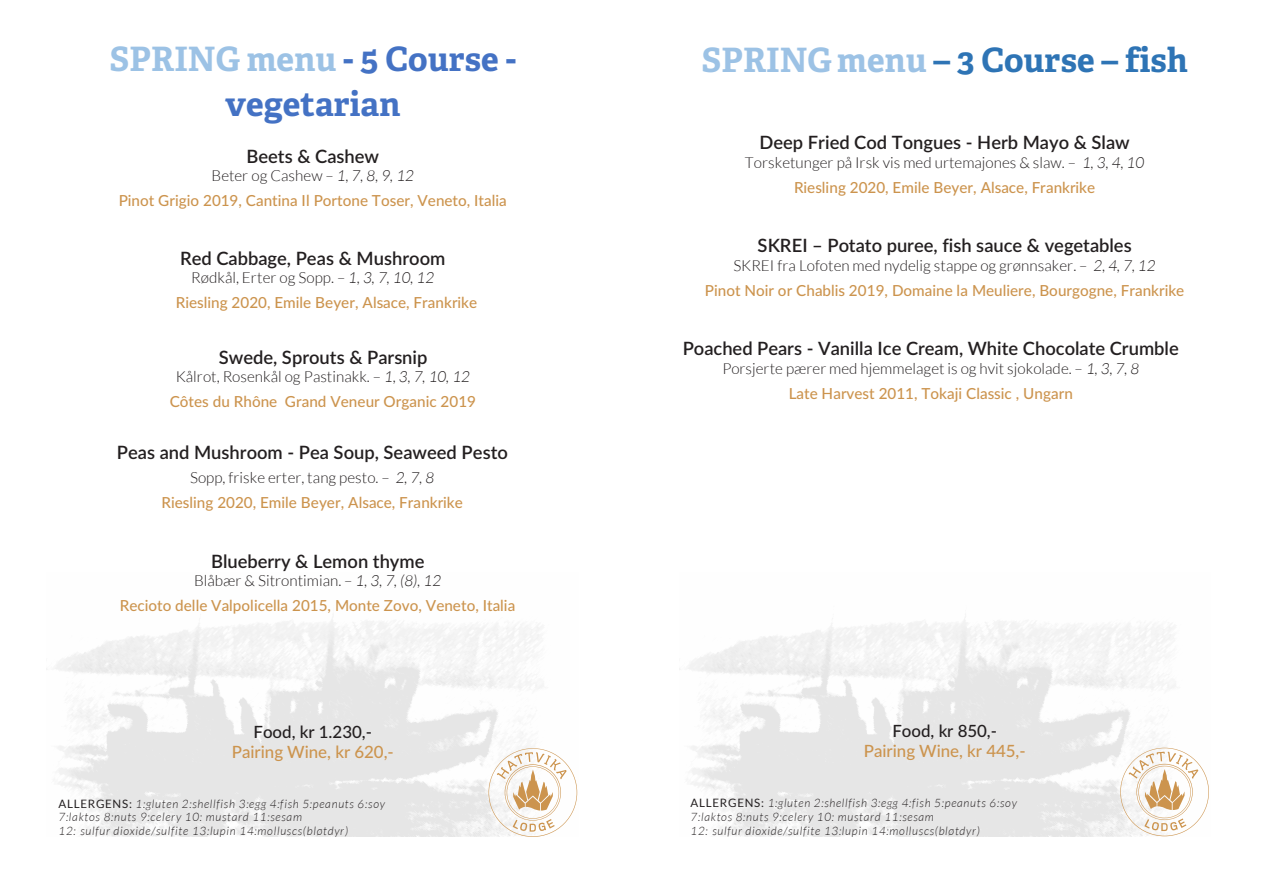
<style>
.page{position:relative;width:1263px;height:893px;background:#fff}
.page>*{position:absolute;margin:0;border:0;box-sizing:border-box;transform-origin:0 0}
.t1{font:700 33.6px/44.8px "Adelle";color:#4472c4;text-align:center}
.t2{font:700 33.6px "Adelle";color:#2e74b5}
.t3{font:600 18.3px "Lato";color:#231f20}
.t4{font:500 16.95px/20.2px "Lato";letter-spacing:-.005em;color:#cc944e;text-align:center}
.t5{font:500 15.3px/24.8px "Lato";color:#cc944e;text-align:center}
.t6{font:300 15.3px/24.9px "Lato";color:#231f20;text-align:center}
.t7{font:italic 300 11.55px/13.8px "Lato";letter-spacing:.06em;color:#231f20}
.s1{color:#9cc2e5}
.s2{font-weight:300;color:#231f20}
.s3{font-weight:300;font-style:italic;color:#231f20}
.s4{color:#231f20}
.s5{font-weight:400;font-style:normal}
.s6{font-style:italic}
.s7{font-weight:500;color:#cc944e}
</style>
<div class="page">
<img style="left:55px;top:620px;width:523px;height:217px">
<svg style="left:488px;top:748px;width:89px;height:89px"></svg>
<img style="left:679px;top:619px;width:497px;height:217px">
<svg style="left:1120px;top:748px;width:89px;height:88px"></svg>
<p class="t1" style="left:110px;top:37px;width:408px"><span class="s1">SPRING menu</span> - 5 Course - vegetarian</p>
<p class="t3" style="left:247px;top:143px;width:134px">Beets &amp; Cashew</p>
<p class="t5" style="left:119px;top:163px;width:390px"><span class="s2">Beter og Cashew –</span> <span class="s3">1, 7, 8, 9, 12<br></span>Pinot Grigio 2019, Cantina Il Portone Toser, Veneto, Italia</p>
<p class="t3" style="left:180px;top:245px;width:267px">Red Cabbage, Peas &amp; Mushroom</p>
<p class="t5" style="left:176px;top:265px;width:303px;text-align:left;text-indent:15px"><span class="s2">Rødkål, Erter og Sopp. –</span> <span class="s3">1, 3, 7, 10, 12<br></span>Riesling 2020, Emile Beyer, Alsace, Frankrike</p>
<p class="t3" style="left:219px;top:344px;width:210px">Swede, Sprouts &amp; Parsnip</p>
<p class="t5" style="left:170px;top:364px;width:308px"><span class="s2">Kålrot, Rosenkål og Pastinakk. –</span> <span class="s3">1, 3, 7, 10, 12<br></span>Côtes du Rhône Grand Veneur Organic 2019</p>
<p class="t3" style="left:117px;top:439px;width:393px">Peas and Mushroom - Pea Soup, Seaweed Pesto</p>
<p class="t5" style="left:161px;top:465px;width:303px"><span class="s2">Sopp, friske erter, tang pesto. –</span> <span class="s3">2, 7, 8<br></span>Riesling 2020, Emile Beyer, Alsace, Frankrike</p>
<p class="t3" style="left:211px;top:548px;width:215px">Blueberry &amp; Lemon thyme</p>
<p class="t5" style="left:120px;top:568px;width:397px"><span class="s2">Blåbær &amp; Sitrontimian. –</span> <span class="s3">1, 3, 7, (8), 12<br></span>Recioto delle Valpolicella 2015, Monte Zovo, Veneto, Italia</p>
<p class="t4" style="left:232px;top:721px;width:163px"><span class="s4">Food, kr 1.230,-<br></span>Pairing Wine, kr 620,-</p>
<p class="t7" style="left:58px;top:797px;width:328px"><span class="s5">ALLERGENS:</span> 1:gluten 2:shellfish 3:egg 4:fish 5:peanuts 6:soy<br>7:laktos 8:nuts 9:celery 10: mustard 11:sesam<br>12: sulfur dioxide/sulfite 13:lupin 14:molluscs(bløtdyr)</p>
<p class="t2" style="left:701px;top:38px;width:488px"><span class="s1">SPRING menu</span> – 3 Course – fish</p>
<p class="t3" style="left:760px;top:129px;width:372px">Deep Fried Cod Tongues - Herb Mayo &amp; Slaw</p>
<p class="t6" style="left:745px;top:150px;width:401px">Torsketunger på Irsk vis med urtemajones &amp; slaw. – <span class="s6">1, 3, 4, 10<br></span><span class="s7">Riesling 2020, Emile Beyer, Alsace, Frankrike</span></p>
<p class="t3" style="left:757px;top:232px;width:376px">SKREI – Potato puree, fish sauce &amp; vegetables</p>
<p class="t5" style="left:705px;top:252px;width:481px"><span class="s2">SKREI fra Lofoten med nydelig stappe og grønnsaker. –</span> <span class="s3">2, 4, 7, 12<br></span>Pinot Noir or Chablis 2019, Domaine la Meuliere, Bourgogne, Frankrike</p>
<p class="t3" style="left:683px;top:336px;width:498px">Poached Pears - Vanilla Ice Cream, White Chocolate Crumble</p>
<p class="t6" style="left:722px;top:356px;width:418px">Porsjerte pærer med hjemmelaget is og hvit sjokolade. – <span class="s6">1, 3, 7, 8<br></span><span class="s7">Late Harvest 2011, Tokaji Classic , Ungarn</span></p>
<p class="t4" style="left:864px;top:720px;width:163px"><span class="s4">Food, kr 850,-<br></span>Pairing Wine, kr 445,-</p>
<p class="t7" style="left:691px;top:796px;width:328px"><span class="s5">ALLERGENS:</span> 1:gluten 2:shellfish 3:egg 4:fish 5:peanuts 6:soy<br>7:laktos 8:nuts 9:celery 10: mustard 11:sesam<br>12: sulfur dioxide/sulfite 13:lupin 14:molluscs(bløtdyr)</p>
</div>
